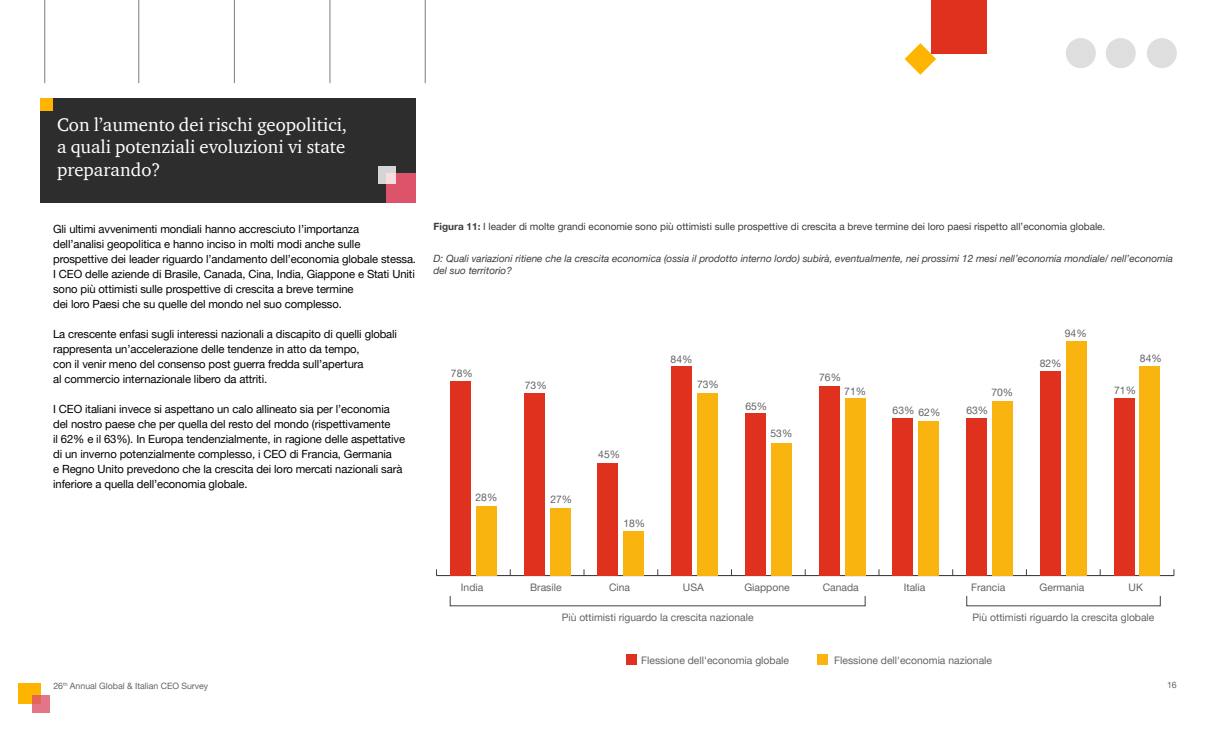
<style>
.page{position:relative;width:1230px;height:735px;background:#fff}
.page>*{position:absolute;margin:0;border:0;box-sizing:border-box;transform-origin:0 0}
.t1{font:18.75px/22.5px "ITC Charter Com";color:#fff;text-align:justify}
.t2{font:11.25px/15px "Helvetica Neue LT Pro";letter-spacing:-.01em;color:#000}
.t3{font:10.38px "Helvetica Neue LT Pro";color:#646363}
.t4{font:italic 10px/12px "Helvetica Neue LT Pro";color:#3c3c3b}
.t5{font:10px "Helvetica Neue LT Pro";color:#3c3c3b}
.t6{font:8.75px "Helvetica Neue LT Pro";color:#646363}
.s1{font-weight:700}
</style>
<div class="page">
<hr style="left:330px;top:0;width:1px;height:83px;background:#7d7d7d">
<hr style="left:425px;top:0;width:1px;height:83px;background:#7d7d7d">
<div style="left:1147px;top:38px;width:30px;height:30px;background:#dedede;border-radius:50%"></div>
<div style="left:1066px;top:38px;width:30px;height:30px;background:#dedede;border-radius:50%"></div>
<div style="left:1106px;top:38px;width:30px;height:30px;background:#dedede;border-radius:50%"></div>
<svg style="left:905px;top:43px;width:31px;height:32px"></svg>
<div style="left:932px;top:0;width:55px;height:54px;background:#e0301e"></div>
<hr style="left:139px;top:0;width:1px;height:83px;background:#7d7d7d">
<hr style="left:45px;top:0;width:1px;height:83px;background:#7d7d7d">
<hr style="left:234px;top:0;width:1px;height:83px;background:#7d7d7d">
<div style="left:19px;top:683px;width:22px;height:21px;background:#ffb500"></div>
<svg style="left:32px;top:695px;width:18px;height:17px"></svg>
<div style="left:41px;top:98px;width:375px;height:105px;background:#2d2d2d"></div>
<div style="left:41px;top:98px;width:12px;height:13px;background:#ffb500"></div>
<div style="left:387px;top:174px;width:29px;height:29px;background:#dc536a"></div>
<svg style="left:379px;top:166px;width:17px;height:17px"></svg>
<hr style="left:437px;top:575px;width:737px;height:1px;background:#3e4143">
<div style="left:476px;top:506px;width:21px;height:70px;background:#f9b410"></div>
<div style="left:550px;top:508px;width:20px;height:68px;background:#f9b410"></div>
<div style="left:623px;top:531px;width:21px;height:45px;background:#f9b410"></div>
<div style="left:697px;top:393px;width:21px;height:183px;background:#f9b410"></div>
<div style="left:771px;top:443px;width:21px;height:133px;background:#f9b410"></div>
<div style="left:845px;top:398px;width:20px;height:178px;background:#f9b410"></div>
<div style="left:918px;top:421px;width:21px;height:155px;background:#f9b410"></div>
<div style="left:992px;top:401px;width:21px;height:175px;background:#f9b410"></div>
<div style="left:1066px;top:341px;width:21px;height:235px;background:#f9b410"></div>
<div style="left:1140px;top:366px;width:20px;height:210px;background:#f9b410"></div>
<div style="left:450px;top:381px;width:21px;height:195px;background:#e0301e"></div>
<div style="left:524px;top:393px;width:21px;height:183px;background:#e0301e"></div>
<div style="left:598px;top:463px;width:20px;height:113px;background:#e0301e"></div>
<div style="left:671px;top:366px;width:21px;height:210px;background:#e0301e"></div>
<div style="left:745px;top:413px;width:21px;height:163px;background:#e0301e"></div>
<div style="left:819px;top:386px;width:21px;height:190px;background:#e0301e"></div>
<div style="left:893px;top:418px;width:20px;height:158px;background:#e0301e"></div>
<div style="left:966px;top:418px;width:21px;height:158px;background:#e0301e"></div>
<div style="left:1040px;top:371px;width:21px;height:205px;background:#e0301e"></div>
<div style="left:1114px;top:398px;width:20px;height:178px;background:#e0301e"></div>
<div style="left:817px;top:654px;width:10px;height:11px;background:#f9b410"></div>
<div style="left:626px;top:654px;width:11px;height:11px;background:#e0301e"></div>
<h1 class="t1" style="left:57px;top:113px;width:292px">Con l’aumento dei rischi geopolitici, a quali potenziali evoluzioni vi state preparando?</h1>
<p class="t2" style="left:53px;top:221px;width:364px">Gli ultimi avvenimenti mondiali hanno accresciuto l’importanza<br>dell’analisi geopolitica e hanno inciso in molti modi anche sulle prospettive dei leader riguardo l’andamento dell’economia globale stessa.<br>I CEO delle aziende di Brasile, Canada, Cina, India, Giappone e Stati Uniti sono più ottimisti sulle prospettive di crescita a breve termine<br>dei loro Paesi che su quelle del mondo nel suo complesso.</p>
<p class="t2" style="left:53px;top:326px;width:345px">La crescente enfasi sugli interessi nazionali a discapito di quelli globali rappresenta un’accelerazione delle tendenze in atto da tempo,<br>con il venir meno del consenso post guerra fredda sull’apertura<br>al commercio internazionale libero da attriti.</p>
<p class="t2" style="left:53px;top:401px;width:353px">I CEO italiani invece si aspettano un calo allineato sia per l’economia del nostro paese che per quella del resto del mondo (rispettivamente<br>il 62% e il 63%). In Europa tendenzialmente, in ragione delle aspettative di un inverno potenzialmente complesso, i CEO di Francia, Germania<br>e Regno Unito prevedono che la crescita dei loro mercati nazionali sarà inferiore a quella dell’economia globale.</p>
<p class="t5" style="left:434px;top:220px;width:673px"><span class="s1">Figura 11:</span> I leader di molte grandi economie sono più ottimisti sulle prospettive di crescita a breve termine dei loro paesi rispetto all’economia globale.</p>
<p class="t4" style="left:434px;top:252px;width:741px">D: Quali variazioni ritiene che la crescita economica (ossia il prodotto interno lordo) subirà, eventualmente, nei prossimi 12 mesi nell’economia mondiale/ nell’economia del suo territorio?</p>
<p class="t3" style="left:451px;top:367px;width:23px">78%</p>
<p class="t3" style="left:525px;top:379px;width:23px">73%</p>
<p class="t3" style="left:476px;top:491px;width:23px">28%</p>
<p class="t3" style="left:550px;top:493px;width:23px">27%</p>
<p class="t3" style="left:598px;top:448px;width:23px">45%</p>
<p class="t3" style="left:623px;top:517px;width:23px">18%</p>
<p class="t3" style="left:671px;top:353px;width:23px">84%</p>
<p class="t3" style="left:697px;top:377px;width:23px">73%</p>
<p class="t3" style="left:745px;top:399px;width:23px">65%</p>
<p class="t3" style="left:770px;top:427px;width:23px">53%</p>
<p class="t3" style="left:819px;top:371px;width:23px">76%</p>
<p class="t3" style="left:844px;top:385px;width:23px">71%</p>
<p class="t3" style="left:991px;top:386px;width:23px">70%</p>
<p class="t3" style="left:893px;top:404px;width:23px">63%</p>
<p class="t3" style="left:966px;top:404px;width:23px">63%</p>
<p class="t3" style="left:919px;top:406px;width:23px">62%</p>
<p class="t3" style="left:1065px;top:327px;width:23px">94%</p>
<p class="t3" style="left:1040px;top:357px;width:23px">82%</p>
<p class="t3" style="left:1140px;top:352px;width:23px">84%</p>
<p class="t3" style="left:1114px;top:384px;width:23px">71%</p>
<p class="t3" style="left:461px;top:580px;width:24px">India</p>
<p class="t3" style="left:530px;top:580px;width:33px">Brasile</p>
<p class="t3" style="left:609px;top:580px;width:23px">Cina</p>
<p class="t3" style="left:683px;top:580px;width:22px">USA</p>
<p class="t3" style="left:744px;top:580px;width:47px">Giappone</p>
<p class="t3" style="left:823px;top:580px;width:38px">Canada</p>
<p class="t3" style="left:904px;top:580px;width:23px">Italia</p>
<p class="t3" style="left:971px;top:580px;width:36px">Francia</p>
<p class="t3" style="left:1040px;top:580px;width:46px">Germania</p>
<p class="t3" style="left:1129px;top:580px;width:16px">UK</p>
<p class="t3" style="left:562px;top:611px;width:193px">Più ottimisti riguardo la crescita nazionale</p>
<p class="t3" style="left:973px;top:611px;width:183px">Più ottimisti riguardo la crescita globale</p>
<p class="t3" style="left:641px;top:653px;width:149px">Flessione dell'economia globale</p>
<p class="t3" style="left:834px;top:653px;width:159px">Flessione dell'economia nazionale</p>
<p class="t6" style="left:53px;top:680px;width:157px">26<sup>th</sup> Annual Global &amp; Italian CEO Survey</p>
<p class="t6" style="left:1167px;top:680px;width:11px">16</p>
</div>
